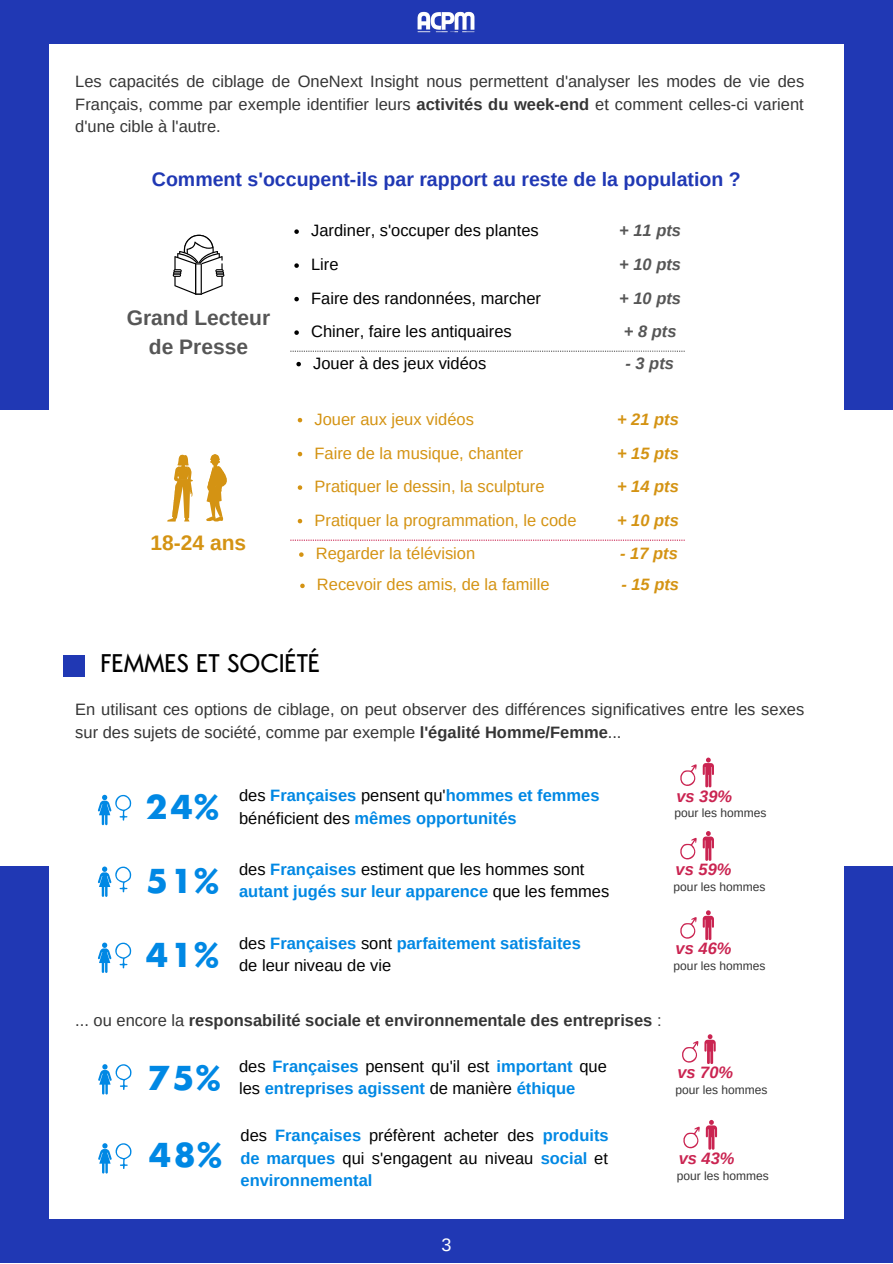
<style>
.page{position:relative;width:893px;height:1264px;background:#fff}
.page>*{position:absolute;margin:0;border:0;box-sizing:border-box;transform-origin:0 0}
.t1{font:700 34.5px "Semplicita";color:#0088e4}
.t2{font:500 25.5px "Semplicita";color:#000}
.t3{font:700 21px/29.2px "Arimo";color:#565656;text-align:center}
.t4{font:700 21px "Arimo";color:#d49313}
.t5{font:700 19.5px "Arimo";color:#2038b4}
.t6{font:18px "Arimo";color:#fff}
.t7{font:16.5px/22.5px "Arimo";color:#353535}
.t8{font:700 16.5px/22.5px "Arimo";color:#0088e4}
.t9{font:16.5px "Arimo";color:#000}
.t10{font:16.5px "Arimo";color:#d49313}
.t11{font:700 16.5px "Arimo";color:#353535}
.t12{font:italic 700 16.5px "Arimo";color:#d49313}
.t13{font:italic 700 16.5px "Arimo";color:#565656}
.t14{font:italic 700 16.5px "Arimo";color:#ca2451}
.t15{font:12px "Arimo";color:#353535}
.s1{font-weight:700}
.s2{font-weight:400;color:#000}
.s3{font-weight:700;color:#0088e4}
.s4{font-weight:400}
</style>
<div class="page">
<div style="left:0;top:0;width:892px;height:1262px;background:#2038b4"></div>
<div style="left:49px;top:45px;width:794px;height:1173px;background:#fff"></div>
<img style="left:405px;top:11px;width:81px;height:34px">
<div style="left:0;top:410px;width:57px;height:455px;background:#fff"></div>
<div style="left:837px;top:410px;width:55px;height:455px;background:#fff"></div>
<div style="left:63px;top:655px;width:22px;height:22px;background:#2038b4"></div>
<svg style="left:702px;top:757px;width:12px;height:31px"></svg>
<svg style="left:680px;top:764px;width:16px;height:22px"></svg>
<svg style="left:98px;top:794px;width:33px;height:31px"></svg>
<svg style="left:702px;top:831px;width:12px;height:30px"></svg>
<svg style="left:680px;top:837px;width:16px;height:23px"></svg>
<svg style="left:702px;top:910px;width:12px;height:30px"></svg>
<svg style="left:680px;top:917px;width:16px;height:22px"></svg>
<svg style="left:704px;top:1034px;width:11px;height:30px"></svg>
<svg style="left:682px;top:1041px;width:16px;height:22px"></svg>
<svg style="left:683px;top:1119px;width:34px;height:31px"></svg>
<svg style="left:173px;top:234px;width:51px;height:60px"></svg>
<svg style="left:206px;top:454px;width:21px;height:67px"></svg>
<svg style="left:167px;top:454px;width:26px;height:67px"></svg>
<svg style="left:294px;top:229px;width:5px;height:5px"></svg>
<svg style="left:294px;top:263px;width:5px;height:5px"></svg>
<svg style="left:294px;top:297px;width:5px;height:4px"></svg>
<svg style="left:294px;top:330px;width:5px;height:5px"></svg>
<svg style="left:298px;top:418px;width:4px;height:4px"></svg>
<svg style="left:298px;top:452px;width:4px;height:4px"></svg>
<svg style="left:298px;top:485px;width:4px;height:5px"></svg>
<svg style="left:298px;top:519px;width:4px;height:4px"></svg>
<svg style="left:290px;top:351px;width:394px;height:16px"></svg>
<svg style="left:290px;top:539px;width:394px;height:18px"></svg>
<svg style="left:300px;top:583px;width:5px;height:5px"></svg>
<svg style="left:98px;top:866px;width:33px;height:30px"></svg>
<svg style="left:98px;top:942px;width:33px;height:30px"></svg>
<svg style="left:98px;top:1064px;width:33px;height:30px"></svg>
<svg style="left:98px;top:1143px;width:33px;height:30px"></svg>
<p class="t7" style="left:75px;top:70px;width:730px;text-align:justify">Les capacités de ciblage de OneNext Insight nous permettent d'analyser les modes de vie des Français, comme par exemple identifier leurs <span class="s1">activités du week-end</span> et comment celles-ci varient d'une cible à l'autre.</p>
<p class="t5" style="left:152px;top:168px;width:590px">Comment s'occupent-ils par rapport au reste de la population ?</p>
<p class="t3" style="left:127px;top:303px;width:145px">Grand Lecteur de Presse</p>
<p class="t4" style="left:151px;top:531px;width:97px">18-24 ans</p>
<p class="t9" style="left:311px;top:221px;width:229px">Jardiner, s'occuper des plantes</p>
<p class="t13" style="left:619px;top:221px;width:63px">+ 11 pts</p>
<p class="t9" style="left:311px;top:255px;width:29px">Lire</p>
<p class="t13" style="left:619px;top:255px;width:63px">+ 10 pts</p>
<p class="t9" style="left:311px;top:289px;width:231px">Faire des randonnées, marcher</p>
<p class="t13" style="left:619px;top:289px;width:63px">+ 10 pts</p>
<p class="t9" style="left:311px;top:322px;width:202px">Chiner, faire les antiquaires</p>
<p class="t13" style="left:623px;top:322px;width:54px">+ 8 pts</p>
<p class="t9" style="left:313px;top:354px;width:175px">Jouer à des jeux vidéos</p>
<p class="t13" style="left:625px;top:354px;width:50px">- 3 pts</p>
<p class="t10" style="left:314px;top:409px;width:161px">Jouer aux jeux vidéos</p>
<p class="t12" style="left:617px;top:409px;width:63px">+ 21 pts</p>
<p class="t10" style="left:314px;top:443px;width:210px">Faire de la musique, chanter</p>
<p class="t12" style="left:617px;top:443px;width:63px">+ 15 pts</p>
<p class="t10" style="left:314px;top:477px;width:231px">Pratiquer le dessin, la sculpture</p>
<p class="t12" style="left:617px;top:477px;width:63px">+ 14 pts</p>
<p class="t10" style="left:314px;top:510px;width:263px">Pratiquer la programmation, le code</p>
<p class="t12" style="left:617px;top:510px;width:63px">+ 10 pts</p>
<p class="t10" style="left:316px;top:544px;width:161px">Regarder la télévision</p>
<p class="t12" style="left:620px;top:544px;width:59px">- 17 pts</p>
<p class="t10" style="left:317px;top:575px;width:234px">Recevoir des amis, de la famille</p>
<p class="t12" style="left:621px;top:575px;width:59px">- 15 pts</p>
<p class="t2" style="left:101px;top:653px;width:220px">FEMMES ET SOCIÉTÉ</p>
<p class="t7" style="left:75px;top:698px;width:730px">En utilisant ces options de ciblage, on peut observer des différences significatives entre les sexes sur des sujets de société, comme par exemple <span class="s1">l'égalité Homme/Femme</span>...</p>
<p class="t1" style="left:145px;top:793px;width:76px">24%</p>
<p class="t1" style="left:145px;top:866px;width:76px">51%</p>
<p class="t1" style="left:145px;top:940px;width:76px">41%</p>
<p class="t8" style="left:239px;top:784px;width:362px"><span class="s2">des</span> Françaises <span class="s2">pensent qu'</span>hommes et femmes</p>
<p class="t8" style="left:239px;top:806px;width:279px"><span class="s2">bénéficient des</span> mêmes opportunités</p>
<p class="t9" style="left:239px;top:859px;width:347px">des <span class="s3">Françaises</span> estiment que les hommes sont</p>
<p class="t8" style="left:239px;top:880px;width:371px">autant jugés sur leur apparence <span class="s2">que les femmes</span></p>
<p class="t8" style="left:239px;top:931px;width:343px"><span class="s2">des</span> Françaises <span class="s2">sont</span> parfaitement satisfaites</p>
<p class="t9" style="left:239px;top:956px;width:154px">de leur niveau de vie</p>
<p class="t14" style="left:676px;top:786px;width:57px">vs 39%</p>
<p class="t15" style="left:674px;top:806px;width:93px">pour les hommes</p>
<p class="t14" style="left:675px;top:860px;width:57px">vs 59%</p>
<p class="t15" style="left:673px;top:880px;width:93px">pour les hommes</p>
<p class="t14" style="left:675px;top:939px;width:57px">vs 46%</p>
<p class="t15" style="left:673px;top:959px;width:93px">pour les hommes</p>
<p class="t11" style="left:75px;top:1010px;width:587px"><span class="s4">... ou encore la</span> responsabilité sociale et environnementale des entreprises <span class="s4">:</span></p>
<p class="t1" style="left:146px;top:1064px;width:76px">75%</p>
<p class="t8" style="left:239px;top:1054px;width:369px"><span class="s2">des</span> Françaises <span class="s2">pensent qu'il est</span> important <span class="s2">que les</span> entreprises agissent <span class="s2">de manière</span> éthique</p>
<p class="t1" style="left:148px;top:1141px;width:76px">48%</p>
<p class="t8" style="left:240px;top:1124px;width:369px;text-align:justify"><span class="s2">des</span> Françaises <span class="s2">préfèrent acheter des</span> produits de marques <span class="s2">qui s'engagent au niveau</span> social <span class="s2">et </span>environnemental</p>
<p class="t14" style="left:677px;top:1063px;width:57px">vs 70%</p>
<p class="t15" style="left:675px;top:1083px;width:93px">pour les hommes</p>
<p class="t14" style="left:678px;top:1148px;width:57px">vs 43%</p>
<p class="t15" style="left:676px;top:1168px;width:93px">pour les hommes</p>
<p class="t6" style="left:441px;top:1234px;width:11px">3</p>
</div>
